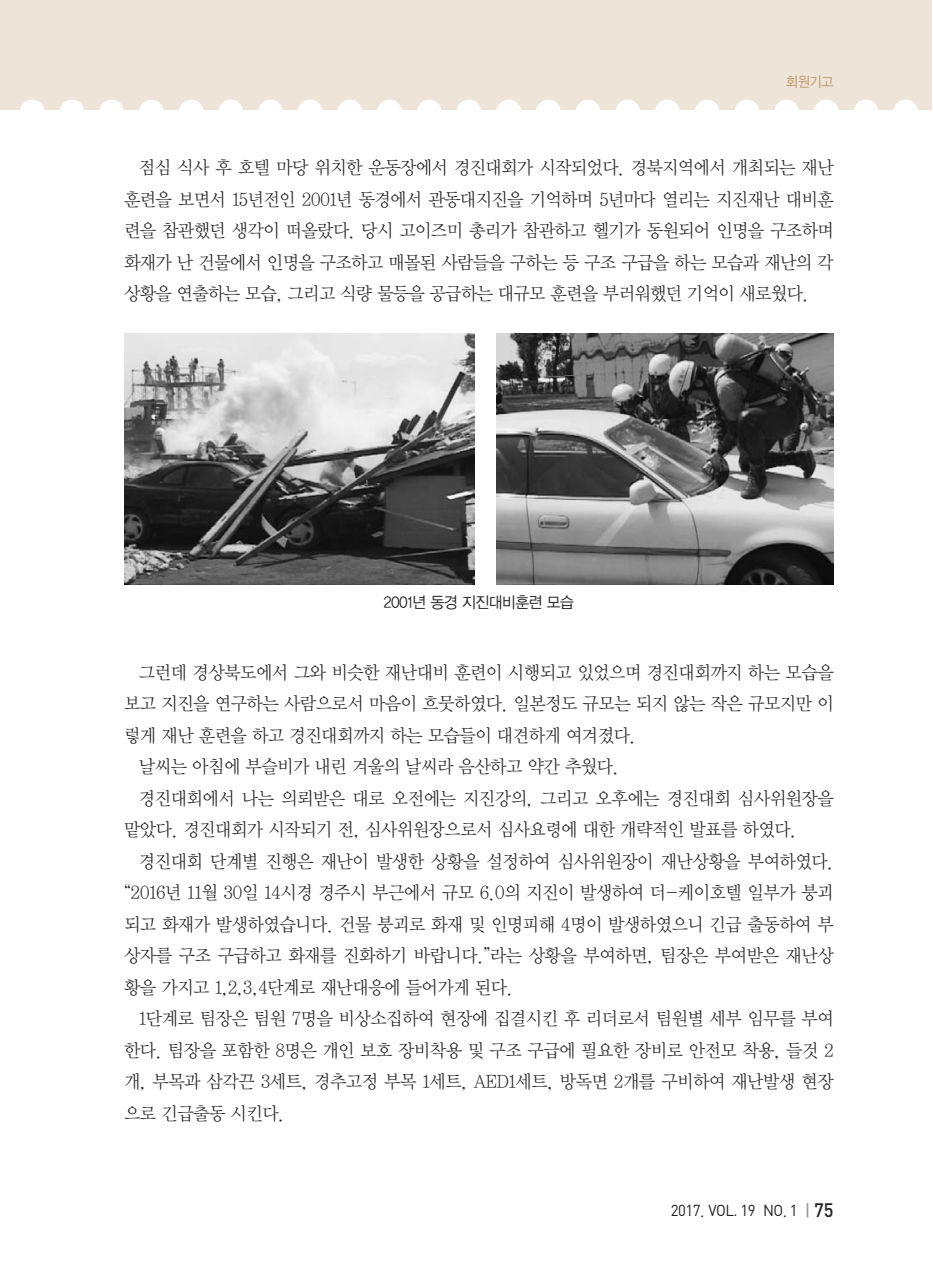
<style>
.page{position:relative;width:933px;height:1275px;background:#fff}
.page>*{position:absolute;margin:0;border:0;box-sizing:border-box;transform-origin:0 0}
.t1{font:18.38px/31.5px "YDVY Mj O Std 12";letter-spacing:-.03em;color:#231f20;text-align:justify;scale:.95 1}
.t2{font:15.75px "DIN Pro";letter-spacing:-.03em;color:#231f20;scale:.95 1}
.t3{font:15.75px "YDVYGO Std 12";letter-spacing:-.03em;color:#231f20;scale:.95 1}
.t4{font:14px "YDVYGO Std 12";color:#b8956b;scale:.95 1}
.s1{font-family:"Adobe Myungjo Std";font-weight:500}
.s2{font-family:"YDVYGO Std 14";color:#939598}
.s3{font-weight:500;font-size:19.25px}
</style>
<div class="page">
<div style="left:0;top:1px;width:931px;height:108px;background:#eee5d8"></div>
<div style="left:20px;top:100px;width:25px;height:24px;background:#fff;border-radius:50%"></div>
<div style="left:60px;top:100px;width:24px;height:24px;background:#fff;border-radius:50%"></div>
<div style="left:99px;top:100px;width:25px;height:24px;background:#fff;border-radius:50%"></div>
<div style="left:139px;top:100px;width:25px;height:24px;background:#fff;border-radius:50%"></div>
<div style="left:179px;top:100px;width:24px;height:24px;background:#fff;border-radius:50%"></div>
<div style="left:218px;top:100px;width:25px;height:24px;background:#fff;border-radius:50%"></div>
<div style="left:258px;top:100px;width:25px;height:24px;background:#fff;border-radius:50%"></div>
<div style="left:298px;top:100px;width:24px;height:24px;background:#fff;border-radius:50%"></div>
<div style="left:337px;top:100px;width:25px;height:24px;background:#fff;border-radius:50%"></div>
<div style="left:377px;top:100px;width:25px;height:24px;background:#fff;border-radius:50%"></div>
<div style="left:417px;top:100px;width:24px;height:24px;background:#fff;border-radius:50%"></div>
<div style="left:456px;top:100px;width:25px;height:24px;background:#fff;border-radius:50%"></div>
<div style="left:496px;top:100px;width:25px;height:24px;background:#fff;border-radius:50%"></div>
<div style="left:536px;top:100px;width:25px;height:24px;background:#fff;border-radius:50%"></div>
<div style="left:575px;top:100px;width:25px;height:24px;background:#fff;border-radius:50%"></div>
<div style="left:615px;top:100px;width:25px;height:24px;background:#fff;border-radius:50%"></div>
<div style="left:655px;top:100px;width:25px;height:24px;background:#fff;border-radius:50%"></div>
<div style="left:694px;top:100px;width:25px;height:24px;background:#fff;border-radius:50%"></div>
<div style="left:734px;top:100px;width:25px;height:24px;background:#fff;border-radius:50%"></div>
<div style="left:774px;top:100px;width:25px;height:24px;background:#fff;border-radius:50%"></div>
<div style="left:814px;top:100px;width:24px;height:24px;background:#fff;border-radius:50%"></div>
<div style="left:853px;top:100px;width:25px;height:24px;background:#fff;border-radius:50%"></div>
<div style="left:893px;top:100px;width:25px;height:24px;background:#fff;border-radius:50%"></div>
<img style="left:124px;top:334px;width:351px;height:250px">
<img style="left:496px;top:334px;width:337px;height:250px">
<p class="t4" style="left:786px;top:74px;width:52px">회원기고</p>
<p class="t1" style="left:124px;top:153px;width:748px;text-indent:15px">점심 식사 후 호텔 마당 위치한 운동장에서 경진대회가 시작되었다. 경북지역에서 개최되는 재난 훈련을 보면서 15년전인 2001년 동경에서 관동대지진을 기억하며 5년마다 열리는 지진재난 대비훈 련을 참관했던 생각이 떠올랐다. 당시 고이즈미 총리가 참관하고 헬기가 동원되어 인명을 구조하며 화재가 난 건물에서 인명을 구조하고 매몰된 사람들을 구하는 등 구조 구급을 하는 모습과 재난의 각 상황을 연출하는 모습, 그리고 식량 물등을 공급하는 대규모 훈련을 부러워했던 기억이 새로웠다.</p>
<p class="t3" style="left:384px;top:594px;width:201px">2001년 동경 지진대비훈련 모습</p>
<p class="t1" style="left:139px;top:657px;width:733px">그런데 경상북도에서 그와 비슷한 재난대비 훈련이 시행되고 있었으며 경진대회까지 하는 모습을</p>
<p class="t1" style="left:124px;top:688px;width:748px">보고 지진을 연구하는 사람으로서 마음이 흐뭇하였다. 일본정도 규모는 되지 않는 작은 규모지만 이</p>
<p class="t1" style="left:124px;top:720px;width:540px">렇게 재난 훈련을 하고 경진대회까지 하는 모습들이 대견하게 여겨졌다.</p>
<p class="t1" style="left:139px;top:751px;width:507px">날씨는 아침에 부슬비가 내린 겨울의 날씨라 음산하고 약간 추웠다.</p>
<p class="t1" style="left:139px;top:783px;width:733px">경진대회에서 나는 의뢰받은 대로 오전에는 지진강의, 그리고 오후에는 경진대회 심사위원장을</p>
<p class="t1" style="left:124px;top:814px;width:709px">맡았다. 경진대회가 시작되기 전, 심사위원장으로서 심사요령에 대한 개략적인 발표를 하였다.</p>
<p class="t1" style="left:139px;top:846px;width:733px">경진대회 단계별 진행은 재난이 발생한 상황을 설정하여 심사위원장이 재난상황을 부여하였다.</p>
<p class="t1" style="left:124px;top:877px;width:748px">“2016년 11월 30일 14시경 경주시 부근에서 규모 6.0의 지진이 발생하여 더-케이호텔 일부가 붕괴</p>
<p class="t1" style="left:124px;top:909px;width:748px">되고 화재가 발생하였습니다. 건물 붕괴로 화재 및 인명피해 4명이 발생하였으니 긴급 출동하여 부</p>
<p class="t1" style="left:124px;top:940px;width:748px">상자를 구조 구급하고 화재를 진화하기 바랍니다.”라는 상황을 부여하면, 팀장은 부여받은 재난상</p>
<p class="t1" style="left:124px;top:972px;width:411px">황을 가지고 1,2,3,4단계로 재난대응에 들어가게 된다.</p>
<p class="t1" style="left:139px;top:1003px;width:733px">1단계로 팀장은 팀원 7명을 비상소집하여 현장에 집결시킨 후 리더로서 팀원별 세부 임무를 부여</p>
<p class="t1" style="left:124px;top:1035px;width:748px">한다. 팀장을 포함한 8명은 개인 보호 장비착용 및 구조 구급에 필요한 장비로 안전모 착용, 들것 2</p>
<p class="t1" style="left:124px;top:1066px;width:748px">개, 부목과 삼각끈 3세트, 경추고정 부목 1세트, AED1세트, 방독면 2개를 구비하여 재난발생 현장</p>
<p class="t1" style="left:124px;top:1098px;width:171px">으로 긴급출동 시킨다.</p>
<p class="t2" style="left:670px;top:1200px;width:173px">2017<span class="s1">.</span> VOL. 19 NO<span class="s1">.</span> 1 <span class="s2">|</span> <span class="s3">75</span></p>
</div>
